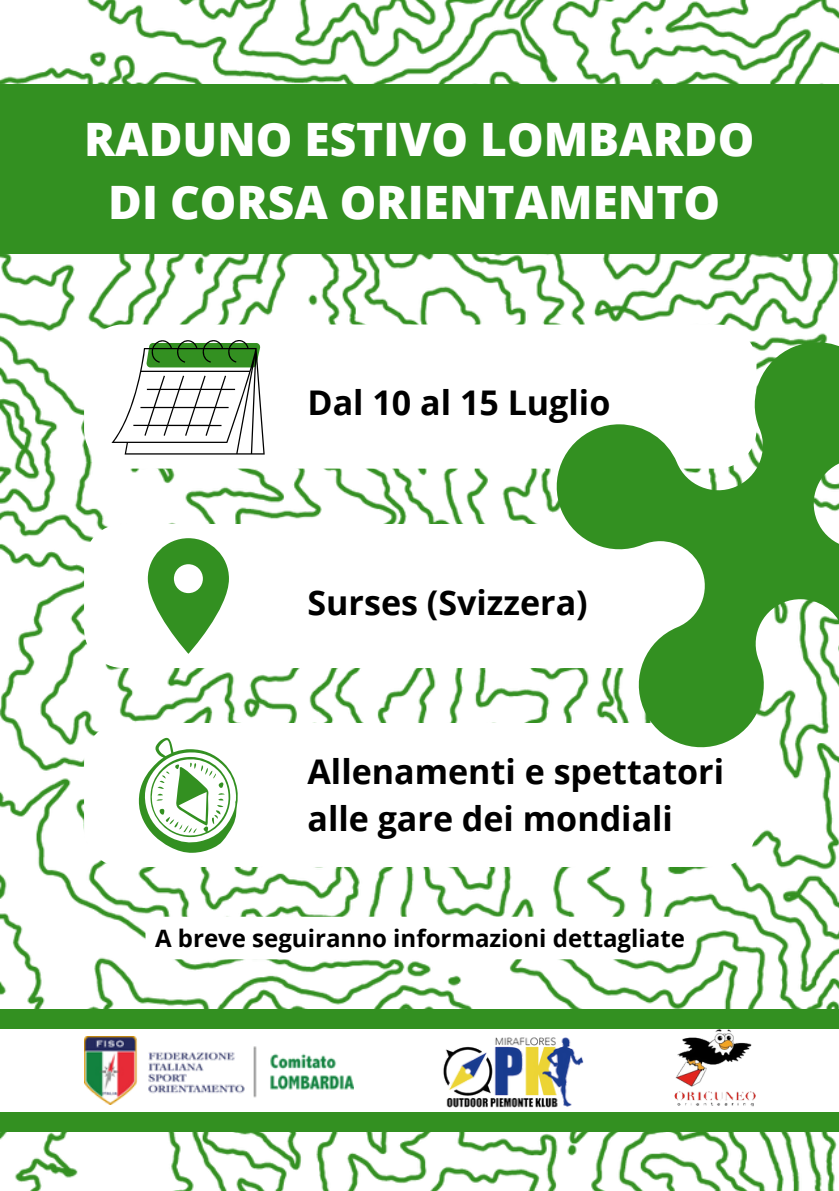
<style>
.page{position:relative;width:839px;height:1191px;background:#fff}
.page>*{position:absolute;margin:0;border:0;box-sizing:border-box;transform-origin:0 0}
.t1{font:800 46px/63px "Open Sans";color:#fff;text-align:center}
.t2{font:700 34px/46.6px "Open Sans";color:#000}
.t3{font:700 24px "Open Sans";color:#000}
</style>
<div class="page">
<img style="left:1px;top:0;width:837px;height:1191px">
<div style="left:0;top:1017px;width:838px;height:102px;background:#fff"></div>
<img style="left:84px;top:1037px;width:269px;height:67px">
<img style="left:674px;top:1029px;width:82px;height:78px">
<img style="left:442px;top:1037px;width:142px;height:76px">
<div style="left:84px;top:324px;width:672px;height:145px;background:#fff;border-radius:39px"></div>
<svg style="left:111px;top:340px;width:154px;height:115px"></svg>
<div style="left:84px;top:524px;width:672px;height:144px;background:#fff;border-radius:39px"></div>
<svg style="left:148px;top:538px;width:81px;height:116px"></svg>
<div style="left:0;top:1009px;width:838px;height:20px;background:#339021"></div>
<div style="left:0;top:1113px;width:838px;height:19px;background:#339021"></div>
<div style="left:84px;top:723px;width:672px;height:144px;background:#fff;border-radius:39px"></div>
<svg style="left:139px;top:737px;width:99px;height:116px"></svg>
<div style="left:0;top:84px;width:838px;height:169px;background:#339021"></div>
<svg style="left:548px;top:342px;width:290px;height:410px"></svg>
<svg style="left:145px;top:917px;width:550px;height:42px"></svg>
<h1 class="t1" style="left:84px;top:107px;width:671px">RADUNO ESTIVO LOMBARDO<br>DI CORSA ORIENTAMENTO</h1>
<p class="t2" style="left:307px;top:379px;width:304px">Dal 10 al 15 Luglio</p>
<p class="t2" style="left:307px;top:579px;width:282px">Surses (Svizzera)</p>
<p class="t2" style="left:307px;top:748px;width:418px">Allenamenti e spettatori alle gare dei mondiali</p>
<p class="t3" style="left:155px;top:921px;width:531px">A breve seguiranno informazioni dettagliate</p>
</div>
